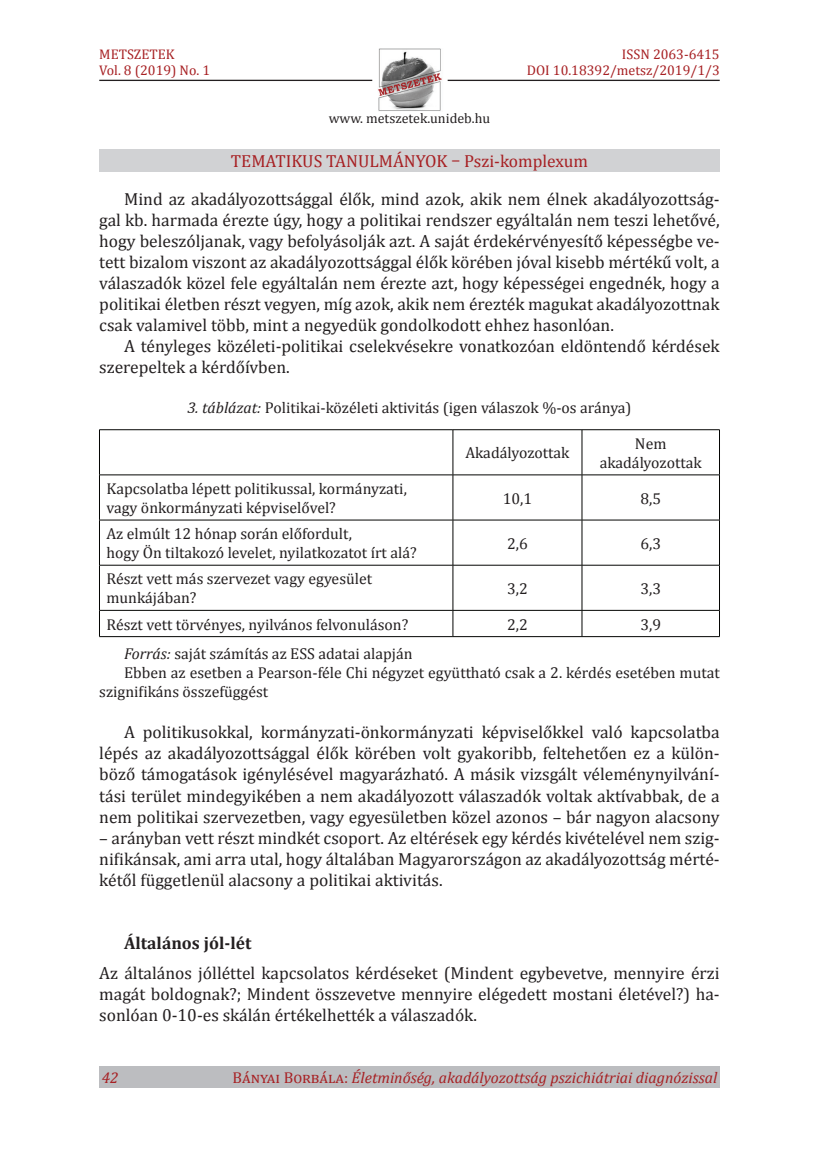
<style>
.page{position:relative;width:819px;height:1166px;background:#fff}
.page>*{position:absolute;margin:0;border:0;box-sizing:border-box;transform-origin:0 0}
.t1{font:17.5px/21px "Cambria";color:#231f20;text-align:justify}
.t2{font:17.5px "Cambria";color:#a72023}
.t3{font:700 17.5px "Cambria";color:#231f20}
.t4{font:15.75px/18.9px "Cambria";color:#231f20}
.t5{font:italic 15.75px "Cambria";color:#a72023}
.t6{font:15.75px "Cambria";letter-spacing:-.02em;color:#231f20}
.t7{font:14px/15.8px "Cambria";color:#a72023}
.t8{font:14px "Cambria";color:#231f20}
.s1{font-style:italic}
.s2{font-style:normal}
</style>
<div class="page">
<img style="left:378px;top:48px;width:64px;height:63px">
<hr style="left:99px;top:80px;width:273px;height:1px;background:#231f20">
<hr style="left:447px;top:80px;width:272px;height:1px;background:#231f20">
<div style="left:99px;top:1067px;width:620px;height:21px;background:#bcbdc0"></div>
<div style="left:99px;top:149px;width:620px;height:22px;background:#d1d2d4"></div>
<hr style="left:719px;top:430px;width:1px;height:45px;background:#040503">
<hr style="left:719px;top:475px;width:1px;height:45px;background:#040503">
<hr style="left:719px;top:520px;width:1px;height:45px;background:#040503">
<hr style="left:719px;top:565px;width:1px;height:45px;background:#040503">
<hr style="left:99px;top:429px;width:354px;height:1px;background:#040503">
<hr style="left:453px;top:429px;width:129px;height:1px;background:#040503">
<hr style="left:582px;top:429px;width:137px;height:1px;background:#040503">
<hr style="left:99px;top:474px;width:354px;height:1px;background:#040503">
<hr style="left:453px;top:474px;width:129px;height:1px;background:#040503">
<hr style="left:582px;top:474px;width:137px;height:1px;background:#040503">
<hr style="left:99px;top:520px;width:354px;height:1px;background:#040503">
<hr style="left:453px;top:520px;width:129px;height:1px;background:#040503">
<hr style="left:582px;top:520px;width:137px;height:1px;background:#040503">
<hr style="left:99px;top:565px;width:354px;height:1px;background:#040503">
<hr style="left:453px;top:565px;width:129px;height:1px;background:#040503">
<hr style="left:582px;top:565px;width:137px;height:1px;background:#040503">
<hr style="left:99px;top:610px;width:354px;height:1px;background:#040503">
<hr style="left:453px;top:610px;width:129px;height:1px;background:#040503">
<hr style="left:582px;top:610px;width:137px;height:1px;background:#040503">
<hr style="left:99px;top:636px;width:354px;height:1px;background:#040503">
<hr style="left:453px;top:636px;width:129px;height:1px;background:#040503">
<hr style="left:582px;top:636px;width:137px;height:1px;background:#040503">
<hr style="left:99px;top:430px;width:1px;height:45px;background:#040503">
<hr style="left:452px;top:430px;width:1px;height:45px;background:#040503">
<hr style="left:581px;top:430px;width:1px;height:45px;background:#040503">
<hr style="left:99px;top:475px;width:1px;height:45px;background:#040503">
<hr style="left:452px;top:475px;width:1px;height:45px;background:#040503">
<hr style="left:581px;top:475px;width:1px;height:45px;background:#040503">
<hr style="left:99px;top:520px;width:1px;height:45px;background:#040503">
<hr style="left:452px;top:520px;width:1px;height:45px;background:#040503">
<hr style="left:581px;top:520px;width:1px;height:45px;background:#040503">
<hr style="left:99px;top:565px;width:1px;height:45px;background:#040503">
<hr style="left:452px;top:565px;width:1px;height:45px;background:#040503">
<hr style="left:581px;top:565px;width:1px;height:45px;background:#040503">
<svg style="left:99px;top:610px;width:1px;height:26px"></svg>
<svg style="left:452px;top:610px;width:1px;height:26px"></svg>
<svg style="left:581px;top:610px;width:1px;height:26px"></svg>
<svg style="left:719px;top:610px;width:1px;height:26px"></svg>
<p class="t7" style="left:99px;top:46px;width:112px">METSZETEK<br>Vol. 8 (2019) No. 1</p>
<p class="t7" style="left:527px;top:46px;width:194px;text-align:right">ISSN 2063-6415<br>Doi 10.18392/metsz/2019/1/3</p>
<p class="t8" style="left:328px;top:110px;width:163px">www. metszetek.unideb.hu</p>
<p class="t2" style="left:231px;top:151px;width:359px">Tematikus tanulmányok – Pszi-komplexum</p>
<p class="t1" style="left:99px;top:188px;width:622px;text-indent:25px">Mind az akadályozottsággal élők, mind azok, akik nem élnek akadályozottság&shy;gal kb. harmada érezte úgy, hogy a politikai rendszer egyáltalán nem teszi lehetővé, hogy beleszóljanak, vagy befolyásolják azt. A saját érdekérvényesítő képességbe ve&shy;tett bizalom viszont az akadályozottsággal élők körében jóval kisebb mértékű volt, a válaszadók közel fele egyáltalán nem érezte azt, hogy képességei engednék, hogy a politikai életben részt vegyen, míg azok, akik nem érezték magukat akadályozottnak csak valamivel több, mint a negyedük gondolkodott ehhez hasonlóan.</p>
<p class="t1" style="left:99px;top:335px;width:622px;text-indent:25px">A tényleges közéleti-politikai cselekvésekre vonatkozóan eldöntendő kérdések szerepeltek a kérdőívben.</p>
<p class="t4" style="left:187px;top:398px;width:446px"><span class="s1">3. táblázat:</span> Politikai-közéleti aktivitás (igen válaszok %-os aránya)</p>
<p class="t4" style="left:465px;top:443px;width:106px">Akadályozottak</p>
<p class="t4" style="left:599px;top:434px;width:104px;text-align:center">Nem akadályozottak</p>
<p class="t4" style="left:106px;top:479px;width:302px">Kapcsolatba lépett politikussal, kormányzati, vagy önkormányzati képviselővel?</p>
<p class="t4" style="left:502px;top:489px;width:31px">10,1</p>
<p class="t4" style="left:640px;top:489px;width:22px">8,5</p>
<p class="t4" style="left:106px;top:524px;width:312px">Az elmúlt 12 hónap során előfordult,<br>hogy Ön tiltakozó levelet, nyilatkozatot írt alá?</p>
<p class="t4" style="left:507px;top:534px;width:22px">2,6</p>
<p class="t4" style="left:640px;top:534px;width:22px">6,3</p>
<p class="t4" style="left:106px;top:569px;width:267px">Részt vett más szervezet vagy egyesület munkájában?</p>
<p class="t4" style="left:507px;top:579px;width:22px">3,2</p>
<p class="t4" style="left:640px;top:579px;width:22px">3,3</p>
<p class="t6" style="left:106px;top:615px;width:303px">Részt vett törvényes, nyilvános felvonuláson?</p>
<p class="t4" style="left:507px;top:615px;width:22px">2,2</p>
<p class="t4" style="left:640px;top:615px;width:22px">3,9</p>
<p class="t4" style="left:124px;top:644px;width:175px"><span class="s1">Forrás:</span> saját számítás az ESS</p>
<p class="t4" style="left:318px;top:644px;width:96px">adatai alapján</p>
<p class="t4" style="left:124px;top:663px;width:597px">Ebben az esetben a Pearson-féle Chi négyzet együttható csak a 2. kérdés esetében mutat</p>
<p class="t4" style="left:99px;top:681px;width:170px">szignifikáns összefüggést</p>
<p class="t1" style="left:99px;top:722px;width:622px;text-indent:25px">A politikusokkal, kormányzati-önkormányzati képviselőkkel való kapcsolatba lépés az akadályozottsággal élők körében volt gyakoribb, feltehetően ez a külön&shy;böző támogatások igénylésével magyarázható. A másik vizsgált véleménynyilvání&shy;tási terület mindegyikében a nem akadályozott válaszadók voltak aktívabbak, de a nem politikai szervezetben, vagy egyesületben közel azonos – bár nagyon alacsony</p>
<p class="t1" style="left:99px;top:827px;width:622px">– arányban vett részt mindkét csoport. Az eltérések egy kérdés kivételével nem szig&shy;nifikánsak, ami arra utal, hogy általában Magyarországon az akadályozottság mérté&shy;kétől függetlenül alacsony a politikai aktivitás.</p>
<p class="t3" style="left:124px;top:930px;width:129px">Általános jól-lét</p>
<p class="t1" style="left:99px;top:963px;width:622px">Az általános jólléttel kapcsolatos kérdéseket (Mindent egybevetve, mennyire érzi magát boldognak?; Mindent összevetve mennyire elégedett mostani életével?) ha&shy;sonlóan 0-10-es skálán értékelhették a válaszadók.</p>
<p class="t5" style="left:102px;top:1067px;width:18px">42</p>
<p class="t5" style="left:232px;top:1067px;width:486px"><span class="s2">Bányai Borbála:</span> Életminőség, akadályozottság pszichiátriai diagnózissal</p>
</div>
